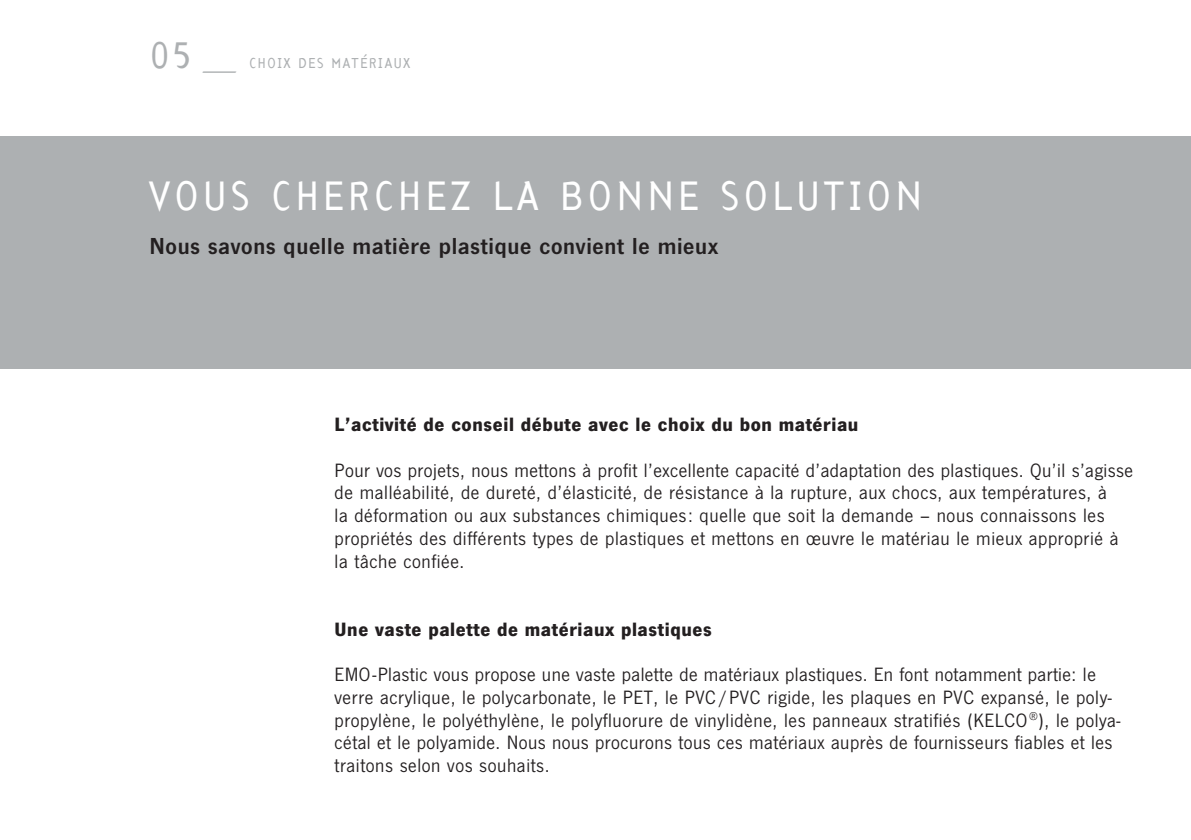
<style>
.page{position:relative;width:1191px;height:840px;background:#fff}
.page>*{position:absolute;margin:0;border:0;box-sizing:border-box;transform-origin:0 0}
.t1{font:40px "Arbitrary";letter-spacing:.125em;color:#fff}
.t2{font:36px "Arbitrary";color:#adb0b2}
.t3{font:600 24px "News Got T";letter-spacing:.03em;color:#231f20}
.t4{font:20px/22.6px "News Got T";letter-spacing:.03em;color:#231f20}
.t5{font:700 20px "News Got T";letter-spacing:.03em;color:#231f20}
.t6{font:14px "Arbitrary";letter-spacing:.125em;color:#adb0b2}
</style>
<div class="page">
<div style="left:0;top:136px;width:1191px;height:233px;background:#adb0b2"></div>
<h2 class="t2" style="left:149px;top:42px;width:86px">05 _</h2>
<p class="t6" style="left:249px;top:58px;width:162px">CHOIX DES MATÉRIAUX</p>
<h1 class="t1" style="left:149px;top:182px;width:774px">VOUS CHERCHEZ LA BONNE SOLUTION</h1>
<p class="t3" style="left:149px;top:238px;width:570px">Nous savons quelle matière plastique convient le mieux</p>
<p class="t5" style="left:334px;top:418px;width:525px">L’activité de conseil débute avec le choix du bon matériau</p>
<p class="t4" style="left:334px;top:460px;width:800px">Pour vos projets, nous mettons à profit l’excellente capacité d’adaptation des plastiques. Qu’il s’agisse de malléabilité, de dureté, d’élasticité, de résistance à la rupture, aux chocs, aux températures, à<br>la déformation ou aux substances chimiques: quelle que soit la demande – nous connaissons les propriétés des différents types de plastiques et mettons en œuvre le matériau le mieux approprié à la tâche confiée.</p>
<p class="t5" style="left:334px;top:622px;width:379px">Une vaste palette de matériaux plastiques</p>
<p class="t4" style="left:334px;top:664px;width:787px">EMO-Plastic vous propose une vaste palette de matériaux plastiques. En font notamment partie: le verre acrylique, le polycarbonate, le PET, le PVC/PVC rigide, les plaques en PVC expansé, le poly&shy;propylène, le polyéthylène, le polyfluorure de vinylidène, les panneaux stratifiés (KELCO<sup>®</sup>), le polya&shy;cétal et le polyamide. Nous nous procurons tous ces matériaux auprès de fournisseurs fiables et les traitons selon vos souhaits.</p>
</div>
